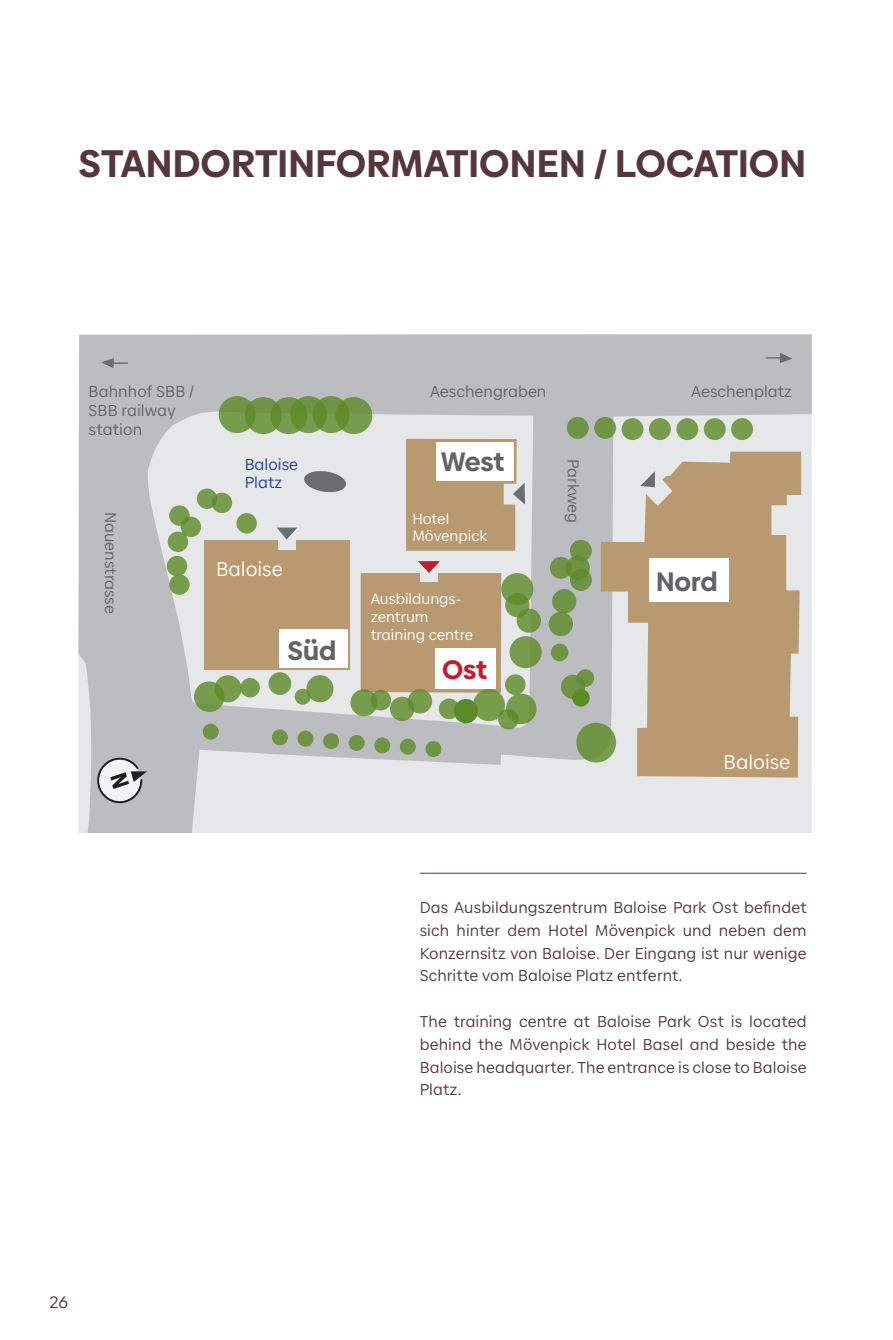
<style>
.page{position:relative;width:893px;height:1340px;background:#fff}
.page>*{position:absolute;margin:0;border:0;box-sizing:border-box;transform-origin:0 0}
.Überschrift{font:700 38.5px "Baloise Create Headline";color:#55373b}
.t1{font:700 26.78px "Baloise Create Headline";letter-spacing:-.005em;color:#636366}
.t2{font:700 26.78px "Baloise Create Headline";color:#be1d2c}
.t3{font:19.78px "Baloise Create Text";color:#fff}
.t4{font:16.62px "Baloise Create Text";color:#55373b}
.BAL-Lauftext-N-9_5_1{font:15.92px "Baloise Create Text";color:#636366}
.t5{font:15.92px "Baloise Create Text";color:#253f8e}
.Bildlegende{font:15.75px/22.8px "Baloise Create Text";letter-spacing:.01em;color:#55373b;text-align:justify}
.t6{font:14.88px/17.8px "Baloise Create Text";color:#fff}
</style>
<div class="page">
<hr style="left:892px;top:0;width:1px;height:1339px;background:#55373b">
<hr style="left:420px;top:873px;width:387px;height:1px;background:#55373b">
<svg style="left:78px;top:334px;width:734px;height:499px;background:#c9cacd"></svg>
<svg style="left:148px;top:412px;width:385px;height:315px;background:#dcdddf"></svg>
<svg style="left:601px;top:451px;width:200px;height:326px;background:#c2ab8d"></svg>
<svg style="left:640px;top:471px;width:15px;height:16px"></svg>
<svg style="left:731px;top:418px;width:22px;height:22px"></svg>
<div style="left:704px;top:418px;width:22px;height:22px;background:#789c4e;border-radius:50%"></div>
<div style="left:676px;top:418px;width:22px;height:22px;background:#789c4e;border-radius:50%"></div>
<svg style="left:649px;top:418px;width:22px;height:22px"></svg>
<div style="left:622px;top:418px;width:21px;height:22px;background:#789c4e;border-radius:50%"></div>
<div style="left:594px;top:417px;width:22px;height:22px;background:#709446;border-radius:50%"></div>
<div style="left:567px;top:417px;width:22px;height:22px;background:#709446;border-radius:50%"></div>
<div style="left:570px;top:540px;width:22px;height:21px;background:#709446;border-radius:50%"></div>
<svg style="left:570px;top:569px;width:22px;height:22px"></svg>
<div style="left:551px;top:643px;width:17px;height:18px;background:#709446;border-radius:50%"></div>
<div style="left:577px;top:669px;width:17px;height:18px;background:#709446;border-radius:50%"></div>
<div style="left:572px;top:689px;width:18px;height:17px;background:#5d8a28;border-radius:50%"></div>
<div style="left:550px;top:557px;width:22px;height:22px;background:#709446;border-radius:50%"></div>
<svg style="left:566px;top:555px;width:24px;height:25px"></svg>
<div style="left:517px;top:608px;width:24px;height:24px;background:#75994b;border-radius:50%"></div>
<svg style="left:505px;top:593px;width:24px;height:24px"></svg>
<div style="left:306px;top:675px;width:27px;height:27px;background:#789c4e;border-radius:50%"></div>
<svg style="left:214px;top:675px;width:28px;height:27px"></svg>
<svg style="left:194px;top:681px;width:30px;height:31px"></svg>
<div style="left:219px;top:396px;width:37px;height:37px;background:#789c4e;border-radius:50%"></div>
<svg style="left:245px;top:397px;width:37px;height:37px"></svg>
<svg style="left:270px;top:397px;width:37px;height:37px"></svg>
<svg style="left:290px;top:396px;width:37px;height:37px"></svg>
<svg style="left:313px;top:396px;width:37px;height:37px"></svg>
<svg style="left:335px;top:397px;width:37px;height:37px"></svg>
<svg style="left:425px;top:741px;width:16px;height:16px"></svg>
<svg style="left:400px;top:738px;width:16px;height:16px"></svg>
<svg style="left:374px;top:737px;width:16px;height:16px"></svg>
<svg style="left:349px;top:735px;width:16px;height:16px"></svg>
<svg style="left:323px;top:733px;width:16px;height:16px"></svg>
<svg style="left:297px;top:730px;width:16px;height:16px"></svg>
<svg style="left:272px;top:729px;width:16px;height:16px"></svg>
<svg style="left:240px;top:678px;width:20px;height:19px"></svg>
<div style="left:269px;top:672px;width:22px;height:23px;background:#789c4e;border-radius:50%"></div>
<svg style="left:203px;top:723px;width:16px;height:16px"></svg>
<svg style="left:169px;top:574px;width:21px;height:21px"></svg>
<div style="left:167px;top:556px;width:20px;height:20px;background:#789c4e;border-radius:50%"></div>
<div style="left:168px;top:531px;width:20px;height:21px;background:#789c4e;border-radius:50%"></div>
<div style="left:181px;top:516px;width:20px;height:21px;background:#789c4e;border-radius:50%"></div>
<svg style="left:169px;top:505px;width:21px;height:21px"></svg>
<div style="left:197px;top:488px;width:20px;height:21px;background:#789c4e;border-radius:50%"></div>
<svg style="left:212px;top:492px;width:20px;height:21px"></svg>
<div style="left:236px;top:513px;width:21px;height:20px;background:#789c4e;border-radius:50%"></div>
<svg style="left:295px;top:688px;width:16px;height:16px"></svg>
<div style="left:552px;top:589px;width:24px;height:24px;background:#709446;border-radius:50%"></div>
<div style="left:549px;top:612px;width:24px;height:24px;background:#709446;border-radius:50%"></div>
<svg style="left:561px;top:674px;width:24px;height:25px"></svg>
<div style="left:510px;top:636px;width:32px;height:32px;background:#789c4e;border-radius:50%"></div>
<div style="left:506px;top:693px;width:30px;height:31px;background:#789c4e;border-radius:50%"></div>
<svg style="left:505px;top:674px;width:21px;height:21px"></svg>
<svg style="left:498px;top:709px;width:21px;height:20px"></svg>
<div style="left:576px;top:722px;width:40px;height:40px;background:#709446;border-radius:50%"></div>
<div style="left:454px;top:699px;width:24px;height:24px;background:#5d8a28;border-radius:50%"></div>
<div style="left:408px;top:689px;width:24px;height:24px;background:#789c4e;border-radius:50%"></div>
<svg style="left:390px;top:696px;width:24px;height:25px"></svg>
<div style="left:350px;top:689px;width:27px;height:27px;background:#789c4e;border-radius:50%"></div>
<svg style="left:439px;top:698px;width:20px;height:21px"></svg>
<div style="left:371px;top:690px;width:20px;height:20px;background:linear-gradient(to right,#669035,#7da055);border-radius:50%"></div>
<svg style="left:501px;top:573px;width:32px;height:32px"></svg>
<svg style="left:473px;top:689px;width:32px;height:32px"></svg>
<svg style="left:766px;top:353px;width:26px;height:10px"></svg>
<svg style="left:101px;top:358px;width:27px;height:10px"></svg>
<div style="left:97px;top:757px;width:45px;height:46px;border:2px solid #231f20;border-radius:50%"></div>
<svg style="left:99px;top:759px;width:56px;height:42px"></svg>
<svg style="left:406px;top:439px;width:119px;height:111px;background:#bda17e"></svg>
<svg style="left:303px;top:470px;width:44px;height:23px"></svg>
<div style="left:436px;top:442px;width:78px;height:38px;background:#fff"></div>
<div style="left:649px;top:558px;width:80px;height:43px;background:#fff"></div>
<div style="left:204px;top:540px;width:146px;height:130px;background:#b99970"></div>
<div style="left:279px;top:630px;width:69px;height:38px;background:#fff"></div>
<div style="left:278px;top:539px;width:18px;height:10px;background:#e6e7e9"></div>
<svg style="left:361px;top:561px;width:140px;height:132px;background:#c5ad8d"></svg>
<svg style="left:277px;top:527px;width:20px;height:12px"></svg>
<p class="Überschrift" style="left:78px;top:134px;width:729px">STANDORTINFORMATIONEN / LOCATION</p>
<p class="BAL-Lauftext-N-9_5_1" style="left:89px;top:381px;width:107px">Bahnhof SBB /</p>
<p class="BAL-Lauftext-N-9_5_1" style="left:430px;top:381px;width:118px">Aeschengraben</p>
<p class="BAL-Lauftext-N-9_5_1" style="left:89px;top:400px;width:88px">SBB railway</p>
<p class="BAL-Lauftext-N-9_5_1" style="left:89px;top:419px;width:55px">station</p>
<p class="BAL-Lauftext-N-9_5_1" style="left:120px;top:512px;width:103px;rotate:90deg">Nauenstrasse</p>
<p class="t5" style="left:245px;top:455px;width:55px">Baloise</p>
<p class="t5" style="left:245px;top:473px;width:39px">Platz</p>
<p class="t3" style="left:216px;top:557px;width:68px">Baloise</p>
<p class="t1" style="left:288px;top:629px;width:50px">Süd</p>
<p class="t1" style="left:441px;top:441px;width:65px">West</p>
<p class="t6" style="left:412px;top:509px;width:38px">Hotel</p>
<p class="t6" style="left:412px;top:527px;width:76px">Mövenpick</p>
<p class="t6" style="left:371px;top:589px;width:92px">Ausbildungs&shy;zentrum</p>
<p class="t6" style="left:371px;top:625px;width:104px">training centre</p>
<p class="t2" style="left:442px;top:648px;width:46px">Ost</p>
<p class="BAL-Lauftext-N-9_5_1" style="left:583px;top:459px;width:66px;rotate:90deg">Parkweg</p>
<p class="BAL-Lauftext-N-9_5_1" style="left:691px;top:381px;width:102px">Aeschenplatz</p>
<p class="t1" style="left:656px;top:560px;width:63px">Nord</p>
<p class="t3" style="left:724px;top:749px;width:68px">Baloise</p>
<p class="Bildlegende" style="left:420px;top:896px;width:388px">Das Ausbildungszentrum Baloise Park Ost befindet sich hinter dem Hotel Mövenpick und neben dem Konzernsitz von Baloise. Der Eingang ist nur wenige Schritte vom Baloise Platz entfernt.</p>
<p class="Bildlegende" style="left:420px;top:1010px;width:388px">The training centre at Baloise Park Ost is located behind the Mövenpick Hotel Basel and beside the Baloise headquarter. The entrance is close to Baloise Platz.</p>
<p class="t4" style="left:50px;top:1291px;width:20px">26</p>
</div>
